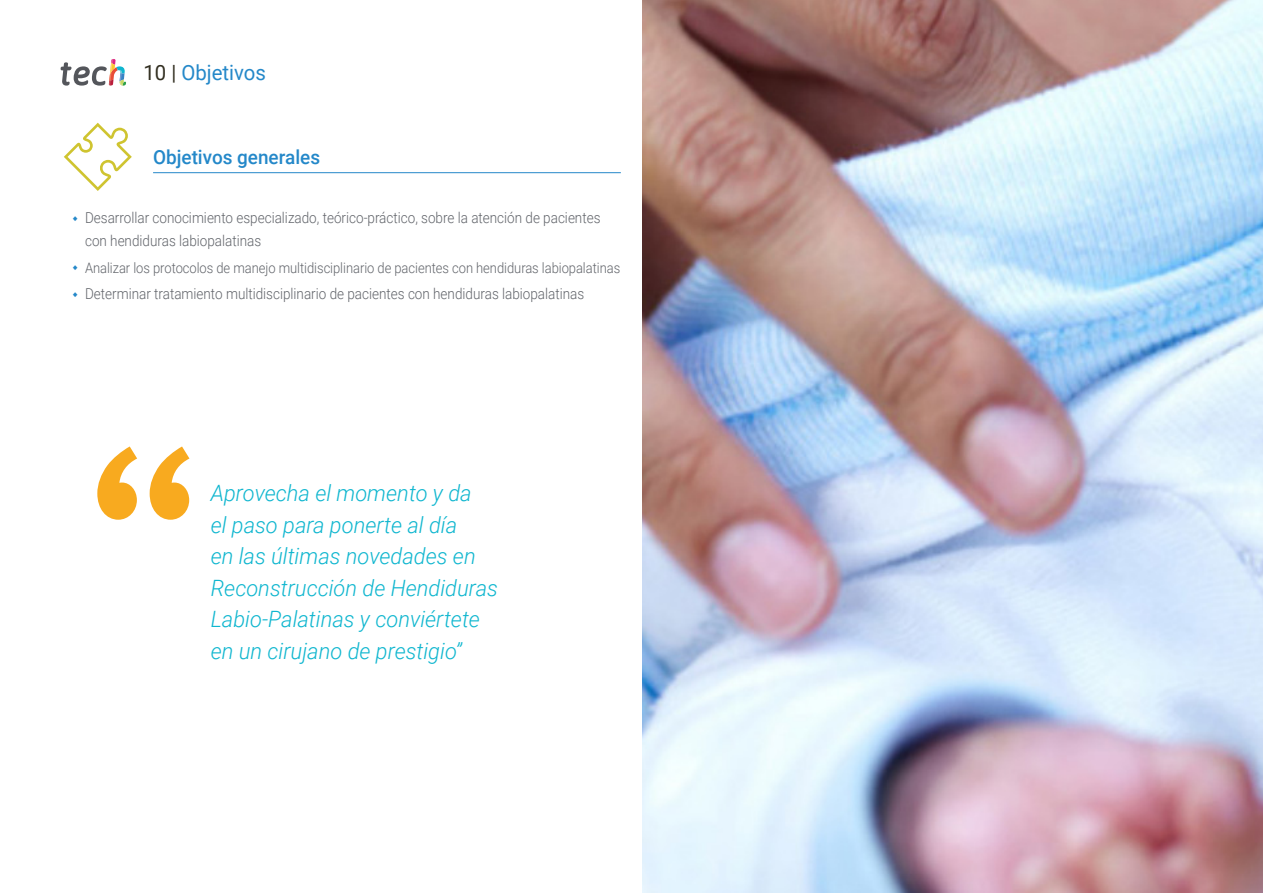
<style>
.page{position:relative;width:1263px;height:893px;background:#fff}
.page>*{position:absolute;margin:0;border:0;box-sizing:border-box;transform-origin:0 0}
.t1{font:italic 300 22.5px/31.5px "Roboto";color:#0fb6cf}
.t2{font:21px "Roboto";color:#2488c9}
.t3{font:500 19.5px "Roboto";color:#2488c9}
.t4{font:300 15px/22.5px "Roboto";color:#61646a;scale:.9 1}
.t5{font:300 14.4px "Roboto";letter-spacing:-.005em;color:#61646a;scale:.9 1}
.s1{color:#312e20}
</style>
<div class="page">
<img style="left:642px;top:0;width:621px;height:893px">
<svg style="left:61px;top:59px;width:65px;height:27px"></svg>
<hr style="left:153px;top:172px;width:468px;height:1px;background:#2488c9">
<svg style="left:64px;top:123px;width:68px;height:68px"></svg>
<svg style="left:97px;top:446px;width:92px;height:74px"></svg>
<h2 class="t2" style="left:144px;top:57px;width:124px"><span class="s1">10 |</span> Objetivos</h2>
<h3 class="t3" style="left:153px;top:144px;width:169px">Objetivos generales</h3>
<p class="t4" style="left:85px;top:206px;width:574px">Desarrollar conocimiento especializado, teórico-práctico, sobre la atención de pacientes con hendiduras labiopalatinas</p>
<p class="t5" style="left:85px;top:257px;width:596px">Analizar los protocolos de manejo multidisciplinario de pacientes con hendiduras labiopalatinas</p>
<p class="t4" style="left:85px;top:282px;width:556px">Determinar tratamiento multidisciplinario de pacientes con hendiduras labiopalatinas</p>
<h1 class="t1" style="left:211px;top:476px;width:289px">Aprovecha el momento y da<br>el paso para ponerte al día<br>en las últimas novedades en<br>Reconstrucción de Hendiduras<br>Labio-Palatinas y conviértete en un cirujano de prestigio”</h1>
</div>
